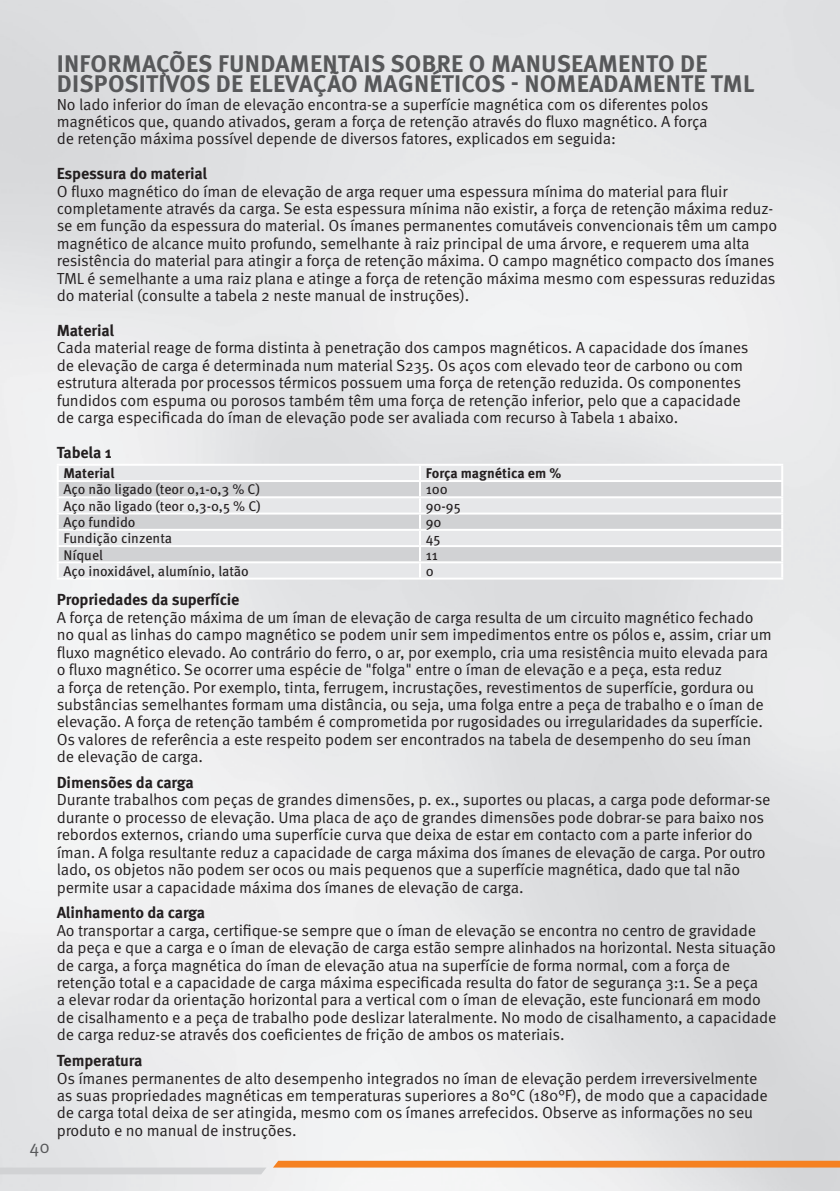
<style>
.page{position:relative;width:840px;height:1191px;background:#fff}
.page>*{position:absolute;margin:0;border:0;box-sizing:border-box;transform-origin:0 0}
.Ü2_12pt_grau{font:700 24px/20px "Meta OT";letter-spacing:.01em;color:#57585a}
.t1{font:18px "Meta OT";color:#57585a}
.Fließtext{font:16px/17.4px "Meta OT";letter-spacing:-.01em;color:#231f20}
.Fließtext-2{font:700 16px "Meta OT";letter-spacing:-.01em;color:#231f20}
.Tabelle_Text{font:14px "Meta OT";color:#231f20}
.Tabelle_Text-2{font:700 14px "Meta OT";color:#231f20}
</style>
<div class="page">
<svg style="left:273px;top:1160px;width:566px;height:7px;background:#f38d38"></svg>
<svg style="left:0;top:1167px;width:266px;height:7px;background:#d2d3d5"></svg>
<div style="left:59px;top:466px;width:721px;height:111px;background:#e6e7e9"></div>
<svg style="left:59px;top:482px;width:721px;height:79px;background:#d9dadc"></svg>
<hr style="left:57px;top:480px;width:363px;height:2px;background:#fff">
<hr style="left:420px;top:480px;width:362px;height:2px;background:#fff">
<hr style="left:57px;top:496px;width:363px;height:2px;background:#fff">
<hr style="left:420px;top:496px;width:362px;height:2px;background:#fff">
<hr style="left:57px;top:512px;width:363px;height:2px;background:#fff">
<hr style="left:420px;top:512px;width:362px;height:2px;background:#fff">
<hr style="left:57px;top:529px;width:363px;height:2px;background:#fff">
<hr style="left:420px;top:529px;width:362px;height:2px;background:#fff">
<hr style="left:57px;top:545px;width:363px;height:2px;background:#fff">
<hr style="left:420px;top:545px;width:362px;height:2px;background:#fff">
<hr style="left:57px;top:561px;width:363px;height:2px;background:#fff">
<hr style="left:420px;top:561px;width:362px;height:2px;background:#fff">
<svg style="left:57px;top:466px;width:2px;height:111px"></svg>
<svg style="left:419px;top:466px;width:2px;height:111px"></svg>
<svg style="left:780px;top:466px;width:2px;height:111px"></svg>
<p class="t1" style="left:29px;top:1136px;width:22px">40</p>
<p class="Ü2_12pt_grau" style="left:57px;top:55px;width:699px">INFORMAÇÕES FUNDAMENTAIS SOBRE O MANUSEAMENTO DE<br>DISPOSITIVOS DE ELEVAÇÃO MAGNÉTICOS - NOMEADAMENTE TML</p>
<p class="Fließtext" style="left:57px;top:96px;width:652px;text-align:justify">No lado inferior do íman de elevação encontra-se a superfície magnética com os diferentes polos magnéticos que, quando ativados, geram a força de retenção através do fluxo magnético. A força de retenção máxima possível depende de diversos fatores, explicados em seguida:</p>
<p class="Fließtext-2" style="left:57px;top:164px;width:152px">Espessura do material</p>
<p class="Fließtext" style="left:57px;top:183px;width:721px">O fluxo magnético do íman de elevação de arga requer uma espessura mínima do material para fluir completamente através da carga. Se esta espessura mínima não existir, a força de retenção máxima reduz&shy;se em função da espessura do material. Os ímanes permanentes comutáveis convencionais têm um campo magnético de alcance muito profundo, semelhante à raiz principal de uma árvore, e requerem uma alta resistência do material para atingir a força de retenção máxima. O campo magnético compacto dos ímanes TML é semelhante a uma raiz plana e atinge a força de retenção máxima mesmo com espessuras reduzidas do material (consulte a tabela 2 neste manual de instruções).</p>
<p class="Fließtext-2" style="left:57px;top:321px;width:59px">Material</p>
<p class="Fließtext" style="left:57px;top:339px;width:693px">Cada material reage de forma distinta à penetração dos campos magnéticos. A capacidade dos ímanes de elevação de carga é determinada num material S235. Os aços com elevado teor de carbono ou com estrutura alterada por processos térmicos possuem uma força de retenção reduzida. Os componentes fundidos com espuma ou porosos também têm uma força de retenção inferior, pelo que a capacidade de carga especificada do íman de elevação pode ser avaliada com recurso à Tabela 1 abaixo.</p>
<p class="Fließtext-2" style="left:57px;top:442px;width:56px">Tabela 1</p>
<p class="Tabelle_Text-2" style="left:63px;top:465px;width:53px">Material</p>
<p class="Tabelle_Text-2" style="left:425px;top:465px;width:137px">Força magnética em %</p>
<p class="Tabelle_Text" style="left:63px;top:481px;width:198px">Aço não ligado (teor 0,1-0,3 % C)</p>
<p class="Tabelle_Text" style="left:425px;top:481px;width:24px">100</p>
<p class="Tabelle_Text" style="left:63px;top:497px;width:199px">Aço não ligado (teor 0,3-0,5 % C)</p>
<p class="Tabelle_Text" style="left:425px;top:497px;width:36px">90-95</p>
<p class="Tabelle_Text" style="left:63px;top:514px;width:74px">Aço fundido</p>
<p class="Tabelle_Text" style="left:425px;top:514px;width:17px">90</p>
<p class="Tabelle_Text" style="left:63px;top:530px;width:110px">Fundição cinzenta</p>
<p class="Tabelle_Text" style="left:425px;top:530px;width:16px">45</p>
<p class="Tabelle_Text" style="left:63px;top:546px;width:41px">Níquel</p>
<p class="Tabelle_Text" style="left:425px;top:546px;width:14px">11</p>
<p class="Tabelle_Text" style="left:63px;top:562px;width:187px">Aço inoxidável, alumínio, latão</p>
<p class="Tabelle_Text" style="left:425px;top:562px;width:9px">0</p>
<p class="Fließtext-2" style="left:57px;top:590px;width:184px">Propriedades da superfície</p>
<p class="Fließtext" style="left:57px;top:609px;width:716px">A força de retenção máxima de um íman de elevação de carga resulta de um circuito magnético fechado no qual as linhas do campo magnético se podem unir sem impedimentos entre os pólos e, assim, criar um fluxo magnético elevado. Ao contrário do ferro, o ar, por exemplo, cria uma resistência muito elevada para o fluxo magnético. Se ocorrer uma espécie de "folga" entre o íman de elevação e a peça, esta reduz<br>a força de retenção. Por exemplo, tinta, ferrugem, incrustações, revestimentos de superfície, gordura ou substâncias semelhantes formam uma distância, ou seja, uma folga entre a peça de trabalho e o íman de elevação. A força de retenção também é comprometida por rugosidades ou irregularidades da superfície.<br>Os valores de referência a este respeito podem ser encontrados na tabela de desempenho do seu íman de elevação de carga.</p>
<p class="Fließtext-2" style="left:57px;top:773px;width:138px">Dimensões da carga</p>
<p class="Fließtext" style="left:57px;top:791px;width:715px">Durante trabalhos com peças de grandes dimensões, p. ex., suportes ou placas, a carga pode deformar-se durante o processo de elevação. Uma placa de aço de grandes dimensões pode dobrar-se para baixo nos rebordos externos, criando uma superfície curva que deixa de estar em contacto com a parte inferior do íman. A folga resultante reduz a capacidade de carga máxima dos ímanes de elevação de carga. Por outro lado, os objetos não podem ser ocos ou mais pequenos que a superfície magnética, dado que tal não permite usar a capacidade máxima dos ímanes de elevação de carga.</p>
<p class="Fließtext-2" style="left:57px;top:903px;width:150px">Alinhamento da carga</p>
<p class="Fließtext" style="left:57px;top:922px;width:720px">Ao transportar a carga, certifique-se sempre que o íman de elevação se encontra no centro de gravidade da peça e que a carga e o íman de elevação de carga estão sempre alinhados na horizontal. Nesta situação de carga, a força magnética do íman de elevação atua na superfície de forma normal, com a força de retenção total e a capacidade de carga máxima especificada resulta do fator de segurança 3:1. Se a peça<br>a elevar rodar da orientação horizontal para a vertical com o íman de elevação, este funcionará em modo de cisalhamento e a peça de trabalho pode deslizar lateralmente. No modo de cisalhamento, a capacidade de carga reduz-se através dos coeficientes de frição de ambos os materiais.</p>
<p class="Fließtext-2" style="left:57px;top:1051px;width:87px">Temperatura</p>
<p class="Fließtext" style="left:57px;top:1069px;width:712px">Os ímanes permanentes de alto desempenho integrados no íman de elevação perdem irreversivelmente as suas propriedades magnéticas em temperaturas superiores a 80°C (180°F), de modo que a capacidade de carga total deixa de ser atingida, mesmo com os ímanes arrefecidos. Observe as informações no seu produto e no manual de instruções.</p>
</div>
